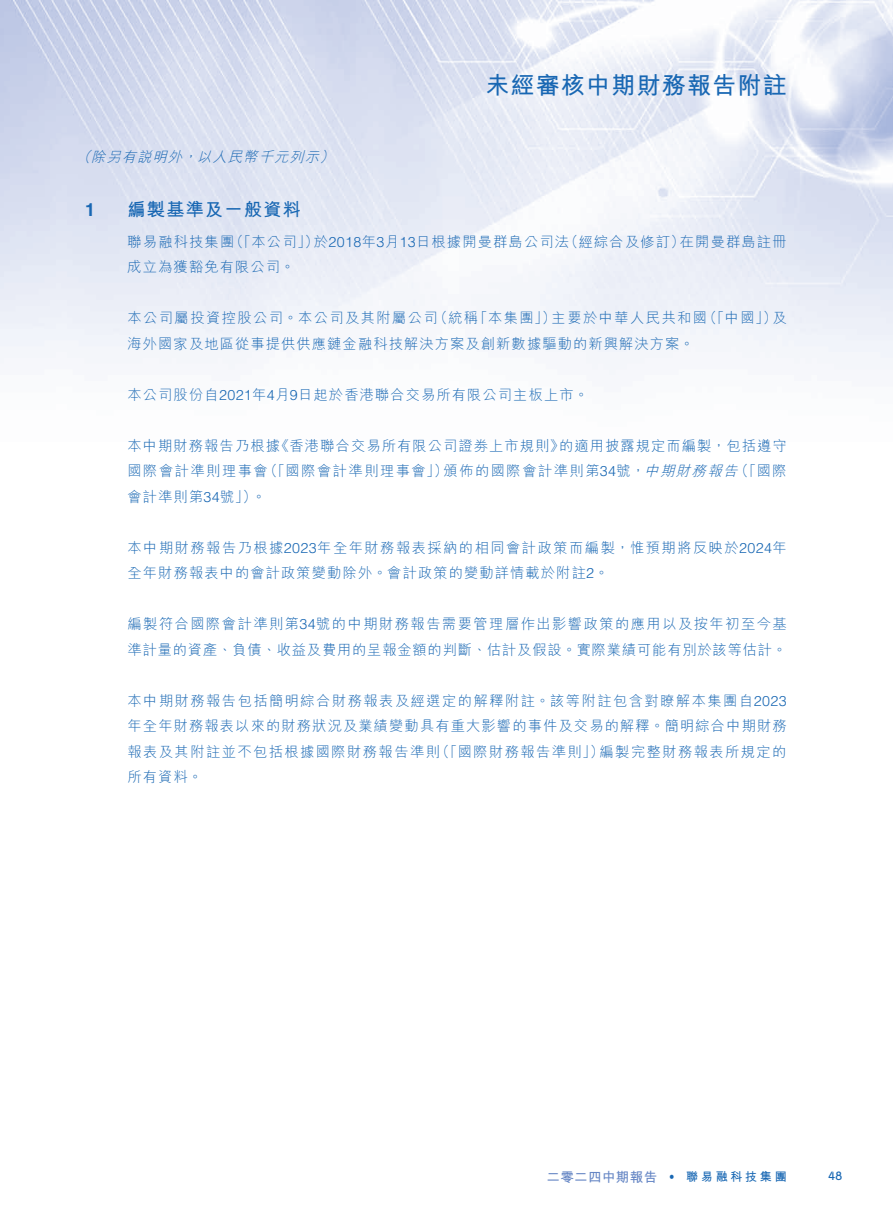
<style>
.page{position:relative;width:893px;height:1212px;background:#fff}
.page>*{position:absolute;margin:0;border:0;box-sizing:border-box;transform-origin:0 0}
.t1{font:700 24px "M Hei HK";letter-spacing:.05em;color:#1867b3}
.t2{font:700 18px "M Hei HK";letter-spacing:.08em;color:#1867b3}
.t3{font:700 18px "Helvetica LT Std";color:#1867b3}
.t4{font:300 14.25px/25.5px "M Hei HK";letter-spacing:.08em;color:#1867b3}
.t5{font:300 14.25px/25.5px "M Hei HK";letter-spacing:.105em;color:#1867b3}
.t6{font:300 14.25px/25.5px "M Hei HK";letter-spacing:.1em;color:#1867b3;text-align:right}
.t7{font:italic 300 14.25px "M Hei HK";color:#1867b3}
.t8{font:700 13.5px "M Hei HK";letter-spacing:.03em;color:#6485c4}
.t9{font:700 12px "M Hei HK";letter-spacing:.23em;color:#1867b3}
.t10{font:500 12px "Bauhaus Std";color:#1867b3}
.t11{font:300 12px "Frutiger LT Std";color:#1867b3;scale:.9 1}
.s1{font-family:"Helvetica LT Std"}
.s2{font-style:italic}
</style>
<div class="page">
<img style="left:0;top:0;width:893px;height:375px">
<p class="t7" style="left:76px;top:146px;width:21px">（</p>
<p class="t7" style="left:319px;top:146px;width:21px">(</p>
<p class="t7" style="left:197px;top:146px;width:128px">以人民幣千元列示</p>
<p class="t7" style="left:91px;top:146px;width:98px">除另有說明外</p>
<p class="t7" style="left:183px;top:146px;width:21px">，</p>
<p class="t3" style="left:85px;top:199px;width:12px">1</p>
<p class="t2" style="left:128px;top:196px;width:175px">編製基準及一般資料</p>
<h1 class="t1" style="left:485px;top:67px;width:303px">未經審核中期財務報告附註</h1>
<p class="t4" style="left:229px;top:228px;width:91px">（「本公司」）</p>
<p class="t4" style="left:564px;top:228px;width:122px">（經綜合及修訂）</p>
<p class="t4" style="left:314px;top:228px;width:257px">於<span class="s1">2018</span>年 月<span class="s1">3 13</span>日根據開曼群島公司法</p>
<p class="t4" style="left:680px;top:228px;width:108px">在開曼群島註冊</p>
<p class="t4" style="left:128px;top:228px;width:169px">聯易融科技集團<br>成立為獲豁免有限公司。</p>
<p class="t4" style="left:433px;top:305px;width:46px">（統稱</p>
<p class="t4" style="left:474px;top:305px;width:84px">「本集團」）</p>
<p class="t4" style="left:703px;top:305px;width:76px">（「中國」）</p>
<p class="t4" style="left:128px;top:305px;width:568px">本公司屬投資控股公司。本公司及其附屬公司<br>海外國家及地區從事提供供應鏈金融科技解決方案及創新數據驅動的新興解決方案。</p>
<p class="t4" style="left:128px;top:381px;width:462px">本公司股份自<span class="s1">2021</span>年 月<span class="s1">4 9</span>日起於香港聯合交易所有限公司主板上市。</p>
<p class="t4" style="left:559px;top:432px;width:229px">的適用披露規定而編製，包括遵守</p>
<p class="t6" style="left:552px;top:305px;width:157px">主要於中華人民共和國</p>
<p class="t4" style="left:773px;top:305px;width:16px">及</p>
<p class="t4" style="left:275px;top:432px;width:291px">《香港聯合交易所有限公司證劵上市規則》</p>
<p class="t4" style="left:128px;top:432px;width:154px">本中期財務報告乃根據</p>
<p class="t5" style="left:263px;top:458px;width:186px">（「國際會計準則理事會」）</p>
<p class="t4" style="left:734px;top:458px;width:54px">（「國際</p>
<p class="t5" style="left:128px;top:458px;width:142px;text-align:right">國際會計準則理事會。</p>
<p class="t5" style="left:444px;top:458px;width:300px">頒佈的國際會計準則第<span class="s1">34</span>號，<span class="s2">中期財務報告</span></p>
<p class="t4" style="left:128px;top:483px;width:131px">會計準則第<span class="s1">34</span>號 (「</p>
<p class="t5" style="left:128px;top:534px;width:661px">本中期財務報告乃根據<span class="s1">2023</span>年全年財務報表採納的相同會計政策而編製，惟預期將反映於<span class="s1">2024</span>年全年財務報表中的會計政策變動除外。會計政策的變動詳情載於附註 。<span class="s1">2</span></p>
<p class="t5" style="left:128px;top:611px;width:661px">編製符合國際會計準則第<span class="s1">34</span>號的中期財務報告需要管理層作出影響政策的應用以及按年初至今基準計量的資產、負債、收益及費用的呈報金額的判斷、估計及假設。實際業績可能有別於該等估計。</p>
<p class="t6" style="left:128px;top:687px;width:661px">本中期財務報告包括簡明綜合財務報表及經選定的解釋附註。該等附註包含對瞭解本集團自<span class="s1">2023</span>年全年財務報表以來的財務狀況及業績變動具有重大影響的事件及交易的解釋。簡明綜合中期財務編製完整財務報表所規定的</p>
<p class="t6" style="left:436px;top:738px;width:170px">（「國際財務報告準則」）</p>
<p class="t6" style="left:128px;top:738px;width:314px;text-align:left">報表及其附註並不包括根據國際財務報告準則所有資料。</p>
<p class="t8" style="left:546px;top:1167px;width:112px">二零二四中期報告</p>
<p class="t11" style="left:669px;top:1170px;width:8px">•</p>
<p class="t9" style="left:686px;top:1168px;width:102px">聯易融科技集團</p>
<p class="t10" style="left:828px;top:1169px;width:15px">48</p>
</div>
